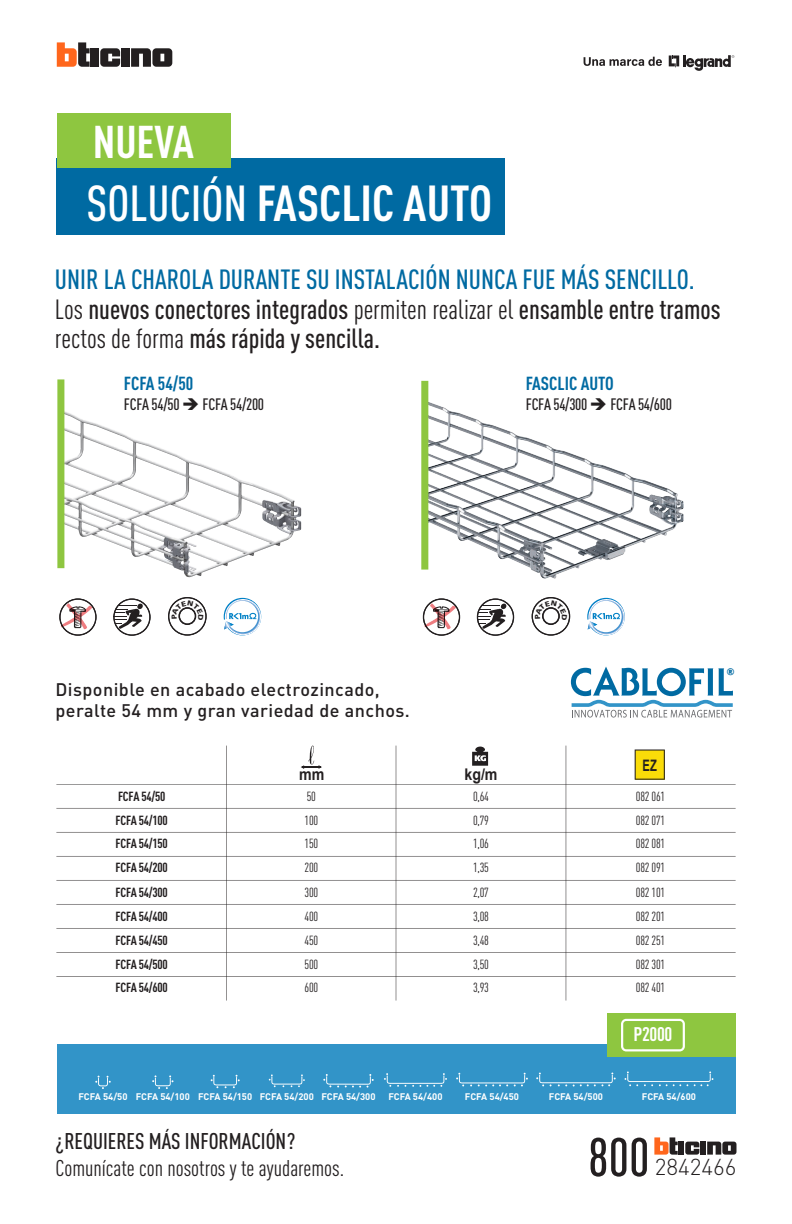
<style>
.page{position:relative;width:792px;height:1224px;background:#fff}
.page>*{position:absolute;margin:0;border:0;box-sizing:border-box;transform-origin:0 0}
.t1{font:500 condensed 53.7px "DIN Pro";color:#231f20}
.t2{font:700 condensed 49.9px "DIN Pro";color:#fff}
.t3{font:700 condensed 45.3px "DIN Pro";color:#fff}
.t4{font:500 condensed 27.4px/29.9px "DIN Pro";color:#231f20}
.t5{font:300 22.8px "DIN Pro";color:#231f20}
.t6{font:condensed 22.4px "DIN Pro";color:#231f20}
.t7{font:500 condensed 22.4px "DIN Pro";color:#231f20}
.t8{font:700 condensed 19.5px "DIN Pro";letter-spacing:-.02em;color:#fff}
.t9{font:700 condensed 18.7px "DIN Pro";color:#006aa2}
.t10{font:500 18px/21.6px "DIN Pro";letter-spacing:.025em;color:#231f20}
.t11{font:500 condensed 16.3px "DIN Pro";letter-spacing:-.02em;color:#231f20}
.t12{font:700 16.1px "Arial";color:#231f20;scale:.88 1}
.t13{font:700 15.9px "Arial";color:#231f20;scale:.7 1}
.t14{font:condensed 13.1px/23.9px "DIN Pro";letter-spacing:-.02em;color:#231f20;text-align:justify}
.t15{font:700 condensed 13.1px/23.9px "DIN Pro";letter-spacing:-.02em;color:#231f20}
.t16{font:700 9.5px "DIN";color:#fff}
.t17{font:700 8.7px "Futura";color:#006aa2}
.s1{font-weight:500}
.s2{color:#006aa2}
.s3{font-weight:400}
</style>
<div class="page">
<svg style="left:113px;top:598px;width:38px;height:38px"></svg>
<svg style="left:59px;top:598px;width:38px;height:38px"></svg>
<svg style="left:224px;top:598px;width:37px;height:37px"></svg>
<svg style="left:571px;top:667px;width:162px;height:51px"></svg>
<svg style="left:685px;top:1142px;width:14px;height:13px"></svg>
<div style="left:700px;top:1142px;width:6px;height:13px;background:#231f20"></div>
<div style="left:679px;top:1142px;width:5px;height:13px;background:#231f20"></div>
<svg style="left:654px;top:1137px;width:24px;height:18px"></svg>
<svg style="left:707px;top:1142px;width:29px;height:13px"></svg>
<img style="left:61px;top:410px;width:240px;height:168px">
<div style="left:57px;top:379px;width:7px;height:189px;background:#8ec640"></div>
<svg style="left:477px;top:599px;width:37px;height:37px"></svg>
<svg style="left:423px;top:599px;width:37px;height:37px"></svg>
<svg style="left:587px;top:599px;width:38px;height:36px"></svg>
<img style="left:428px;top:401px;width:256px;height:198px">
<div style="left:421px;top:381px;width:7px;height:189px;background:#8ec640"></div>
<div style="left:57px;top:1044px;width:679px;height:69px;background:#3294c8"></div>
<div style="left:607px;top:1013px;width:129px;height:43px;background:#8ec640"></div>
<svg style="left:95px;top:1076px;width:16px;height:13px"></svg>
<svg style="left:152px;top:1075px;width:21px;height:14px"></svg>
<svg style="left:211px;top:1075px;width:29px;height:13px"></svg>
<svg style="left:269px;top:1074px;width:36px;height:13px"></svg>
<svg style="left:323px;top:1074px;width:51px;height:14px"></svg>
<svg style="left:384px;top:1073px;width:63px;height:14px"></svg>
<svg style="left:456px;top:1073px;width:72px;height:13px"></svg>
<svg style="left:536px;top:1073px;width:80px;height:14px"></svg>
<svg style="left:625px;top:1071px;width:88px;height:15px"></svg>
<svg style="left:621px;top:1019px;width:64px;height:32px"></svg>
<svg style="left:301px;top:745px;width:21px;height:24px"></svg>
<svg style="left:472px;top:747px;width:16px;height:19px"></svg>
<svg style="left:635px;top:750px;width:30px;height:30px"></svg>
<hr style="left:226px;top:746px;width:1px;height:255px;background:#231f20">
<hr style="left:396px;top:746px;width:1px;height:255px;background:#231f20">
<hr style="left:566px;top:746px;width:1px;height:255px;background:#231f20">
<hr style="left:56px;top:784px;width:680px;height:1px;background:#231f20">
<hr style="left:56px;top:808px;width:680px;height:1px;background:#231f20">
<hr style="left:56px;top:832px;width:680px;height:1px;background:#231f20">
<hr style="left:56px;top:856px;width:680px;height:1px;background:#231f20">
<hr style="left:56px;top:880px;width:680px;height:1px;background:#231f20">
<hr style="left:56px;top:904px;width:680px;height:1px;background:#231f20">
<hr style="left:56px;top:928px;width:680px;height:1px;background:#231f20">
<hr style="left:56px;top:952px;width:680px;height:1px;background:#231f20">
<hr style="left:56px;top:976px;width:680px;height:1px;background:#231f20">
<div style="left:57px;top:159px;width:448px;height:76px;background:#006aa2"></div>
<div style="left:57px;top:114px;width:173px;height:54px;background:#8ec640"></div>
<svg style="left:100px;top:48px;width:20px;height:19px"></svg>
<div style="left:122px;top:48px;width:8px;height:19px;background:#231f20"></div>
<div style="left:91px;top:48px;width:8px;height:19px;background:#231f20"></div>
<svg style="left:57px;top:42px;width:33px;height:25px"></svg>
<svg style="left:131px;top:48px;width:41px;height:19px"></svg>
<svg style="left:669px;top:55px;width:65px;height:16px"></svg>
<svg style="left:584px;top:57px;width:78px;height:9px"></svg>
<svg style="left:168px;top:597px;width:39px;height:39px"></svg>
<svg style="left:532px;top:597px;width:38px;height:39px"></svg>
<h3 class="t3" style="left:93px;top:115px;width:103px">NUEVA</h3>
<h2 class="t2" style="left:87px;top:173px;width:407px"><span class="s1">SOLUCIÓN</span> FASCLIC AUTO</h2>
<p class="t4" style="left:55px;top:264px;width:667px"><span class="s2">UNIR LA CHAROLA DURANTE SU INSTALACIÓN NUNCA FUE MÁS SENCILLO.<br></span><span class="s3">Los</span> nuevos conectores integrados <span class="s3">permiten realizar el</span> ensamble entre tramos <span class="s3">rectos de forma</span> más rápida y sencilla.</p>
<p class="t9" style="left:124px;top:372px;width:71px">FCFA 54/50</p>
<p class="t11" style="left:124px;top:395px;width:142px">FCFA 54/50 ➔ FCFA 54/200</p>
<p class="t9" style="left:526px;top:372px;width:90px">FASCLIC AUTO</p>
<p class="t11" style="left:526px;top:395px;width:148px">FCFA 54/300 ➔ FCFA 54/600</p>
<p class="t10" style="left:55px;top:677px;width:356px">Disponible en acabado electrozincado, peralte 54 mm y gran variedad de anchos.</p>
<p class="t15" style="left:116px;top:784px;width:54px">FCFA 54/50<br>FCFA 54/100<br>FCFA 54/150<br>FCFA 54/200<br>FCFA 54/300<br>FCFA 54/400<br>FCFA 54/450<br>FCFA 54/500<br>FCFA 54/600</p>
<p class="t12" style="left:299px;top:764px;width:30px">mm</p>
<p class="t14" style="left:305px;top:784px;width:15px;text-align:left">50<br>100<br>150<br>200<br>300<br>400<br>450<br>500<br>600</p>
<p class="t12" style="left:464px;top:764px;width:39px">kg/m</p>
<p class="t14" style="left:473px;top:784px;width:17px">0,64<br>0,79<br>1,06<br>1,35<br>2,07<br>3,08<br>3,48<br>3,50<br>3,93</p>
<p class="t13" style="left:643px;top:756px;width:22px">EZ</p>
<p class="t14" style="left:636px;top:784px;width:31px">082 061<br>082 071<br>082 081<br>082 091<br>082 101<br>082 201<br>082 251<br>082 301<br>082 401</p>
<p class="t8" style="left:634px;top:1022px;width:40px">P2000</p>
<p class="t16" style="left:79px;top:1090px;width:298px">FCFA 54/50 FCFA 54/100 FCFA 54/150 FCFA 54/200 FCFA 54/300</p>
<p class="t16" style="left:388px;top:1090px;width:56px">FCFA 54/400</p>
<p class="t16" style="left:465px;top:1090px;width:56px">FCFA 54/450</p>
<p class="t16" style="left:549px;top:1090px;width:56px">FCFA 54/500</p>
<p class="t16" style="left:642px;top:1090px;width:56px">FCFA 54/600</p>
<p class="t17" style="left:727px;top:665px;width:10px">®</p>
<p class="t7" style="left:55px;top:1128px;width:241px">¿REQUIERES MÁS INFORMACIÓN?</p>
<p class="t6" style="left:55px;top:1155px;width:290px">Comunícate con nosotros y te ayudaremos.</p>
<h1 class="t1" style="left:588px;top:1125px;width:63px">800</h1>
<p class="t5" style="left:655px;top:1150px;width:83px">2842466</p>
</div>
